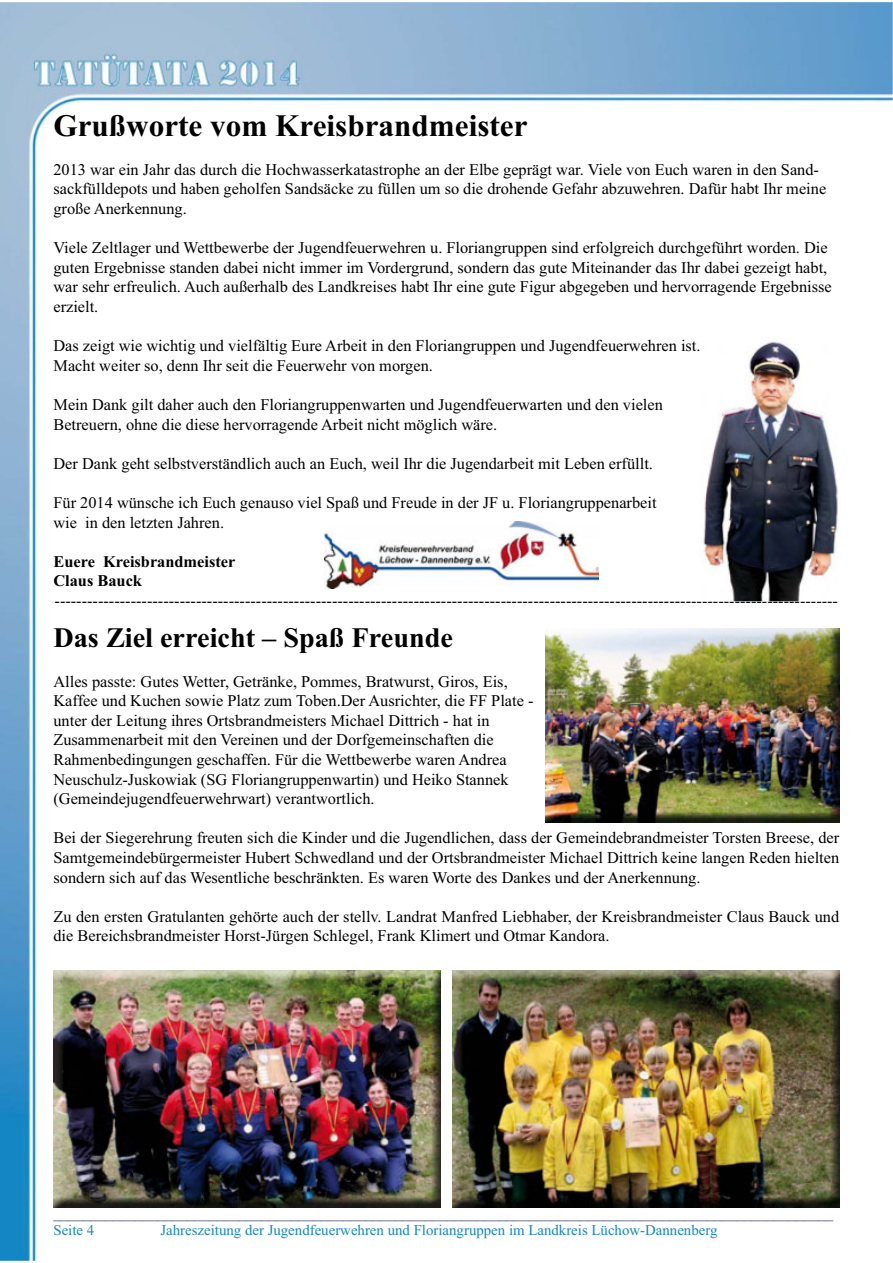
<style>
.page{position:relative;width:893px;height:1263px;background:#fff}
.page>*{position:absolute;margin:0;border:0;box-sizing:border-box;transform-origin:0 0}
.t1{font:700 31.2px "Times New Roman";color:#020100}
.t2{font:700 28.2px "Times New Roman";color:#020100}
.t3{font:16.35px/19.6px "Times New Roman";color:#020100}
.t4{font:700 16.35px/19.6px "Times New Roman";color:#020100}
.t5{font:14.85px "Times New Roman";color:#28275e}
.t6{font:14.85px "Times New Roman";color:#1586c4}
.s1{color:#020101}
</style>
<div class="page">
<img style="left:0;top:2px;width:893px;height:1259px">
<img style="left:324px;top:522px;width:275px;height:66px">
<img style="left:691px;top:338px;width:148px;height:263px">
<img style="left:691px;top:340px;width:9px;height:15px">
<img style="left:53px;top:970px;width:388px;height:237px">
<img style="left:545px;top:628px;width:294px;height:194px">
<img style="left:452px;top:970px;width:387px;height:237px">
<h1 class="t1" style="left:53px;top:114px;width:476px">Grußworte vom Kreisbrandmeister</h1>
<p class="t3" style="left:53px;top:160px;width:774px">2013 war ein Jahr das durch die Hochwasserkatastrophe an der Elbe geprägt war. Viele von Euch waren in den Sand&shy;sackfülldepots und haben geholfen Sandsäcke zu füllen um so die drohende Gefahr abzuwehren. Dafür habt Ihr meine große Anerkennung.</p>
<p class="t3" style="left:53px;top:238px;width:780px">Viele Zeltlager und Wettbewerbe der Jugendfeuerwehren u. Floriangruppen sind erfolgreich durchgeführt worden. Die guten Ergebnisse standen dabei nicht immer im Vordergrund, sondern das gute Miteinander das Ihr dabei gezeigt habt, war sehr erfreulich. Auch außerhalb des Landkreises habt Ihr eine gute Figur abgegeben und hervorragende Ergebnisse erzielt.</p>
<p class="t3" style="left:53px;top:336px;width:648px">Das zeigt wie wichtig und vielfältig Eure Arbeit in den Floriangruppen und Jugendfeuerwehren is<span class="s1">t.<br></span>Macht weiter so, denn Ihr seit die Feuerwehr von morgen.</p>
<p class="t3" style="left:53px;top:395px;width:611px">Mein Dank gilt daher auch den Floriangruppenwarten und Jugendfeuerwarten und den vielen<br>Betreuern, ohne die diese hervorragende Arbeit nicht möglich wäre.</p>
<p class="t3" style="left:53px;top:454px;width:601px">Der Dank geht selbstverständlich auch an Euch, weil Ihr die Jugendarbeit mit Leben erfüllt.</p>
<p class="t3" style="left:53px;top:493px;width:605px">Für 2014 wünsche ich Euch genauso viel Spaß und Freude in der JF u. Floriangruppenarbeit wie in den letzten Jahren.</p>
<p class="t4" style="left:53px;top:553px;width:183px">Euere Kreisbrandmeister<br>Claus Bauck</p>
<p class="t3" style="left:55px;top:591px;width:785px">------------------------------------------------------------------------------------------------------------------------------------------------</p>
<h2 class="t2" style="left:53px;top:628px;width:401px">Das Ziel erreicht – Spaß Freunde</h2>
<p class="t3" style="left:53px;top:672px;width:481px">Alles passte: Gutes Wetter, Getränke, Pommes, Bratwurst, Giros, Eis, Kaffee und Kuchen sowie Platz zum Toben.Der Ausrichter, die FF Plate - unter der Leitung ihres Ortsbrandmeisters Michael Dittrich - hat in Zusammenarbeit mit den Vereinen und der Dorfgemeinschaften die Rahmenbedingungen geschaffen. Für die Wettbewerbe waren Andrea Neuschulz-Juskowiak (SG Floriangruppenwartin) und Heiko Stannek (Gemeindejugendfeuerwehrwart) verantwortlich.</p>
<p class="t3" style="left:53px;top:829px;width:787px;text-align:justify">Bei der Siegerehrung freuten sich die Kinder und die Jugendlichen, dass der Gemeindebrandmeister Torsten Breese, der Samtgemeindebürgermeister Hubert Schwedland und der Ortsbrandmeister Michael Dittrich keine langen Reden hielten sondern sich auf das Wesentliche beschränkten. Es waren Worte des Dankes und der Anerkennung.</p>
<p class="t3" style="left:53px;top:907px;width:787px">Zu den ersten Gratulanten gehörte auch der stellv. Landrat Manfred Liebhaber, der Kreisbrandmeister Claus Bauck und die Bereichsbrandmeister Horst-Jürgen Schlegel, Frank Klimert und Otmar Kandora.</p>
<p class="t5" style="left:53px;top:1205px;width:781px">_________________________________________________________________________________________________________</p>
<p class="t6" style="left:53px;top:1223px;width:42px">Seite 4</p>
<p class="t6" style="left:160px;top:1223px;width:558px">Jahreszeitung der Jugendfeuerwehren und Floriangruppen im Landkreis Lüchow-Dannenberg</p>
</div>
